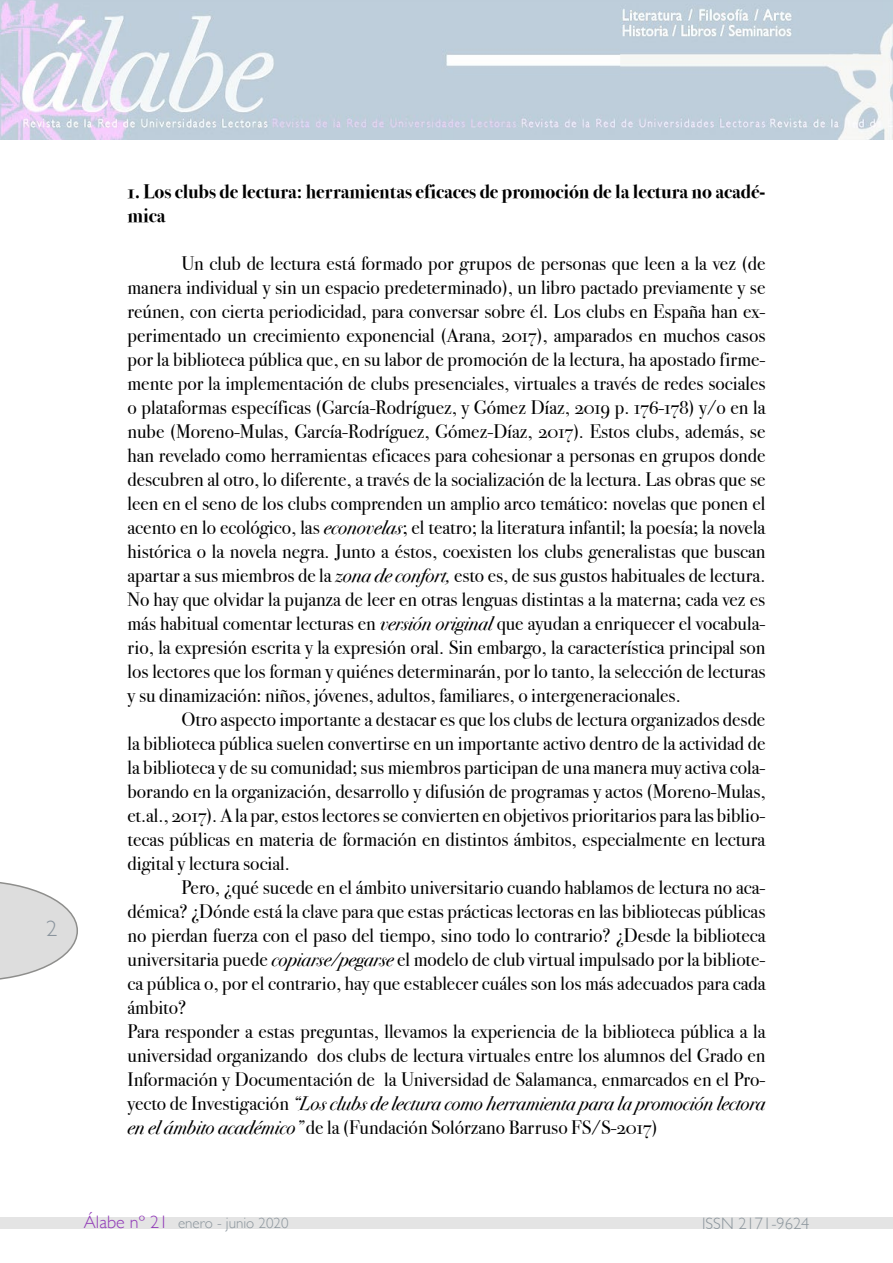
<style>
.page{position:relative;width:893px;height:1263px;background:#fff}
.page>*{position:absolute;margin:0;border:0;box-sizing:border-box;transform-origin:0 0}
.t1{font:300 22.5px "Gill Sans";color:#8a949d}
.t2{font:19.5px/24px "Bodoni Svty Two OSITCTT Book";color:#000;text-align:justify}
.t3{font:19.5px "Bodoni Svty Two OSITCTT Book It";color:#000}
.t4{font:19.5px/24px "Bodoni Svty Two OSITCTT Bold";color:#000}
.t5{font:300 16.5px "Gill Sans";color:#8b959c}
.t6{font:300 15px "Gill Sans";color:#8b959c}
.s1{font-family:"Bodoni Svty Two OSITCTT Book It"}
.s2{font-family:"Bodoni Svty Two OSITCTT Book"}
.s3{font-size:18px;color:#9038b7}
</style>
<div class="page">
<svg style="left:0;top:882px;width:78px;height:98px"></svg>
<div style="left:0;top:1218px;width:893px;height:11px;background:#e4e4e4"></div>
<img style="left:0;top:0;width:893px;height:139px">
<p class="t1" style="left:46px;top:911px;width:13px">2</p>
<p class="t4" style="left:128px;top:179px;width:639px">1. Los clubs de lectura: herramientas eficaces de promoción de la lectura no acadé&shy;mica</p>
<p class="t2" style="left:128px;top:251px;width:639px;text-indent:54px">Un club de lectura está formado por grupos de personas que leen a la vez (de manera individual y sin un espacio predeterminado), un libro pactado previamente y se reúnen, con cierta periodicidad, para conversar sobre él. Los clubs en España han ex&shy;perimentado un crecimiento exponencial (Arana, 2017), amparados en muchos casos por la biblioteca pública que, en su labor de promoción de la lectura, ha apostado firme&shy;mente por la implementación de clubs presenciales, virtuales a través de redes sociales o plataformas específicas (García-Rodríguez, y Gómez Díaz, 2019 p. 176-178) y/o en la nube (Moreno-Mulas, García-Rodríguez, Gómez-Díaz, 2017). Estos clubs, además, se han revelado como herramientas eficaces para cohesionar a personas en grupos donde descubren al otro, lo diferente, a través de la socialización de la lectura. Las obras que se leen en el seno de los clubs comprenden un amplio arco temático: novelas que ponen el acento en lo ecológico, las <span class="s1">econovelas</span>; el teatro; la literatura infantil; la poesía; la novela histórica o la novela negra. Junto a éstos, coexisten los clubs generalistas que buscan apartar a sus miembros de la <span class="s1">zona de confort,</span> esto es, de sus gustos habituales de lectura.<br>No hay que olvidar la pujanza de leer en otras lenguas distintas a la materna; cada vez es más habitual comentar lecturas en <span class="s1">versión original</span> que ayudan a enriquecer el vocabula&shy;rio, la expresión escrita y la expresión oral. Sin embargo, la característica principal son los lectores que los forman y quiénes determinarán, por lo tanto, la selección de lecturas y su dinamización: niños, jóvenes, adultos, familiares, o intergeneracionales.</p>
<p class="t2" style="left:128px;top:707px;width:639px;text-indent:54px">Otro aspecto importante a destacar es que los clubs de lectura organizados desde la biblioteca pública suelen convertirse en un importante activo dentro de la actividad de la biblioteca y de su comunidad; sus miembros participan de una manera muy activa cola&shy;borando en la organización, desarrollo y difusión de programas y actos (Moreno-Mulas, et.al., 2017). A la par, estos lectores se convierten en objetivos prioritarios para las biblio&shy;tecas públicas en materia de formación en distintos ámbitos, especialmente en lectura digital y lectura social.</p>
<p class="t2" style="left:128px;top:875px;width:639px;text-align:left;text-indent:54px">Pero, ¿qué sucede en el ámbito universitario cuando hablamos de lectura no aca&shy;démica? ¿Dónde está la clave para que estas prácticas lectoras en las bibliotecas públicas no pierdan fuerza con el paso del tiempo, sino todo lo contrario? ¿Desde la biblioteca universitaria puede <span class="s1">copiarse/pegarse</span> el modelo de club virtual impulsado por la bibliote&shy;ca pública o, por el contrario, hay que establecer cuáles son los más adecuados para cada ámbito?<br>Para responder a estas preguntas, llevamos la experiencia de la biblioteca pública a la universidad organizando dos clubs de lectura virtuales entre los alumnos del Grado en Información y Documentación de la Universidad de Salamanca, enmarcados en el Pro-</p>
<p class="t3" style="left:128px;top:1091px;width:639px"><span class="s2">yecto de Investigación</span> “Los clubs de lectura como herramienta para la promoción lectora</p>
<p class="t2" style="left:128px;top:1115px;width:531px"><span class="s1">en el ámbito académico”</span> de la (Fundación Solórzano Barruso FS/S-2017)</p>
<p class="t6" style="left:84px;top:1211px;width:206px"><span class="s3">Álabe nº 21</span> enero - junio 2020</p>
<p class="t5" style="left:702px;top:1211px;width:109px">ISSN 2171-9624</p>
</div>
